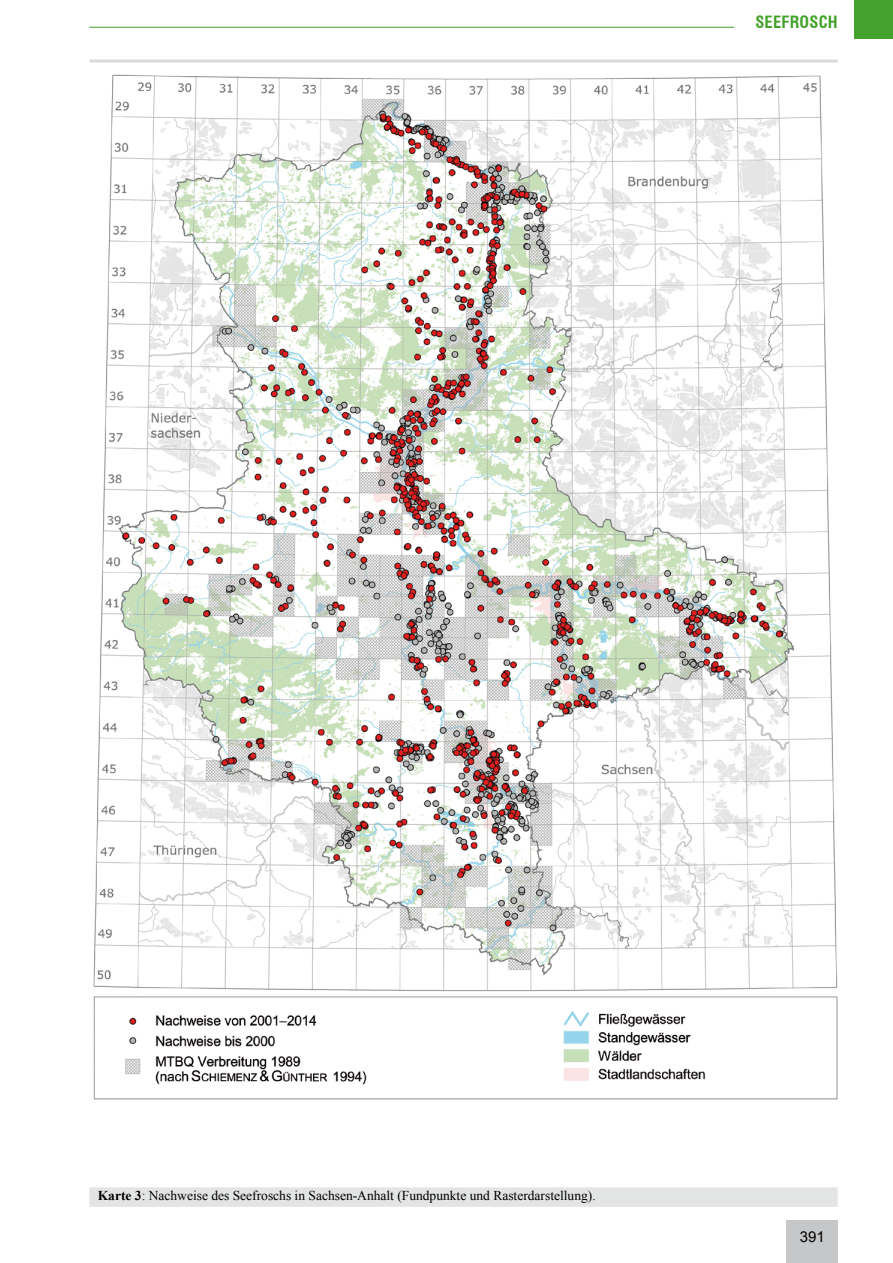
<style>
.page{position:relative;width:893px;height:1263px;background:#fff}
.page>*{position:absolute;margin:0;border:0;box-sizing:border-box;transform-origin:0 0}
.t1{font:700 condensed 16.5px "Swiss 721 BT";letter-spacing:.015em;color:#44a12b}
.t2{font:15px "Arial";color:#000}
.t3{font:13.5px "Times New Roman";color:#000}
.s1{font-weight:700}
</style>
<div class="page">
<div style="left:855px;top:0;width:38px;height:38px;background:#44a12b"></div>
<hr style="left:89px;top:27px;width:645px;height:1px;background:#44a12b">
<div style="left:787px;top:1220px;width:51px;height:43px;background:#c6c7c8"></div>
<div style="left:89px;top:1187px;width:749px;height:20px;background:#e3e4e4"></div>
<img style="left:93px;top:74px;width:745px;height:1026px">
<hr style="left:89px;top:60px;width:749px;height:3px;background:#d9dadb">
<p class="t1" style="left:755px;top:12px;width:84px">SEEFROSCH</p>
<p class="t3" style="left:98px;top:1186px;width:499px"><span class="s1">Karte 3</span>: Nachweise des Seefroschs in Sachsen-Anhalt (Fundpunkte und Rasterdarstellung).</p>
<p class="t2" style="left:800px;top:1226px;width:27px">391</p>
</div>
